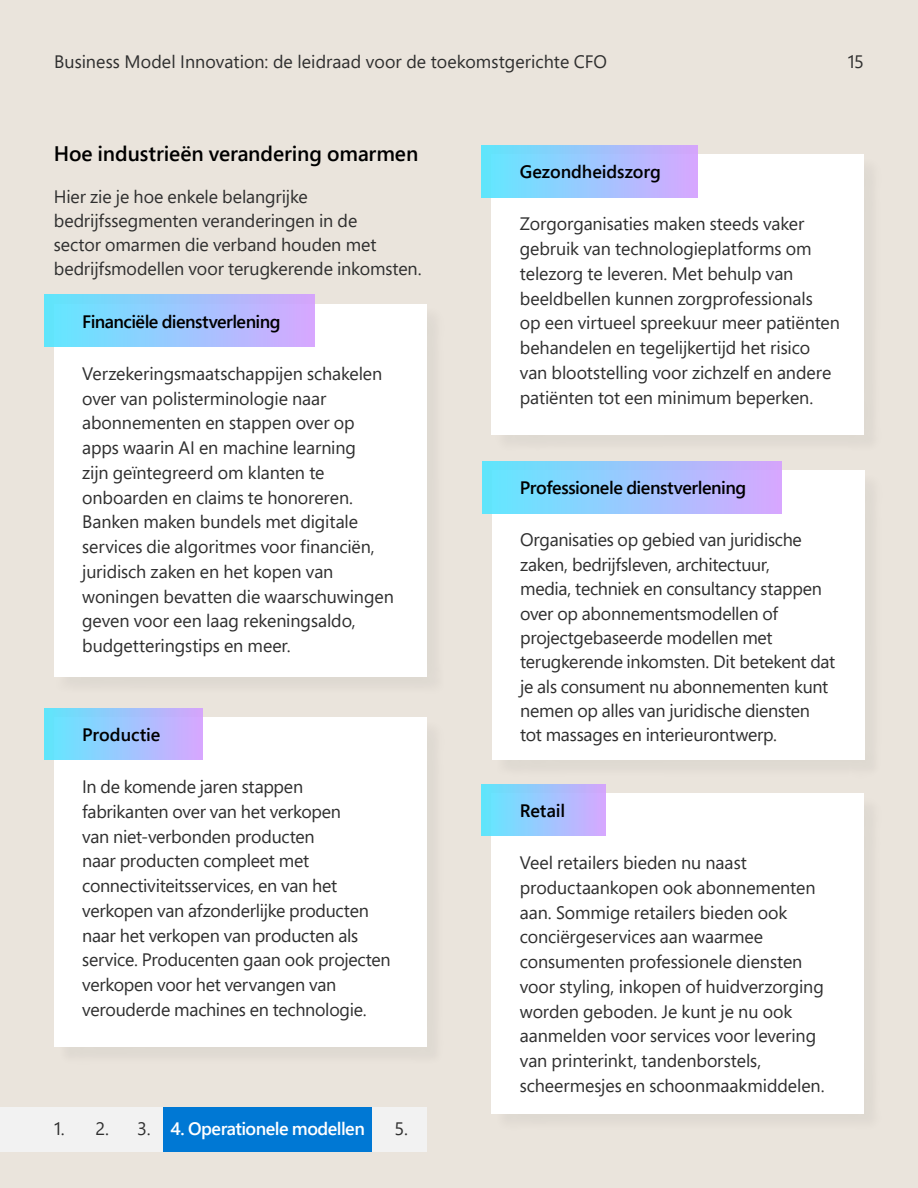
<style>
.page{position:relative;width:918px;height:1188px;background:#eae4dc}
.page>*{position:absolute;margin:0;border:0;box-sizing:border-box;transform-origin:0 0}
.Highlights_14_20{font:600 21px "Segoe Pro";color:#000}
.P_12_18{font:18px/24.8px "Segoe Pro";letter-spacing:-.01em;color:#2f2f2f}
.P_12_18-2{font:600 18px "Segoe Pro";letter-spacing:-.02em;color:#000}
.P_12_18-3{font:600 18px "Segoe Pro";letter-spacing:-.025em;color:#fff}
.P_12_18-4{font:600 18px "Segoe Pro";color:#000}
</style>
<div class="page">
<div style="left:0;top:1107px;width:426px;height:45px;background:#f2f2f2"></div>
<div style="left:164px;top:1107px;width:208px;height:45px;background:#0078d4"></div>
<div style="left:495px;top:473px;width:388px;height:305px;background:#e2dcd5"></div>
<div style="left:492px;top:471px;width:372px;height:289px;background:#fff"></div>
<div style="left:494px;top:157px;width:388px;height:297px;background:#e3ddd5"></div>
<div style="left:492px;top:155px;width:372px;height:280px;background:#fff"></div>
<div style="left:57px;top:720px;width:388px;height:346px;background:#000;opacity:.05"></div>
<div style="left:54px;top:718px;width:372px;height:329px;background:#fff"></div>
<div style="left:494px;top:796px;width:388px;height:337px;background:#e3ddd5"></div>
<div style="left:492px;top:794px;width:372px;height:320px;background:#fff"></div>
<div style="left:57px;top:306px;width:388px;height:389px;background:#000;opacity:.05"></div>
<div style="left:54px;top:304px;width:372px;height:373px;background:#fff"></div>
<div style="left:482px;top:461px;width:300px;height:52px;background:linear-gradient(to right,#60e8fe,#d7a7ff)"></div>
<div style="left:482px;top:146px;width:216px;height:51px;background:linear-gradient(to right,#60e8fe,#d7a7ff)"></div>
<div style="left:44px;top:708px;width:158px;height:52px;background:linear-gradient(to right,#5fe8fe,#d6a7ff)"></div>
<div style="left:482px;top:784px;width:124px;height:52px;background:linear-gradient(to right,#60e8fe,#d6a8ff)"></div>
<div style="left:44px;top:295px;width:271px;height:52px;background:linear-gradient(to right,#60e8fe,#d7a7ff)"></div>
<p class="P_12_18" style="left:54px;top:48px;width:555px">Business Model Innovation: de leidraad voor de toekomstgerichte CFO</p>
<p class="P_12_18" style="left:848px;top:48px;width:18px">15</p>
<p class="Highlights_14_20" style="left:54px;top:139px;width:366px">Hoe industrieën verandering omarmen</p>
<p class="P_12_18" style="left:54px;top:184px;width:369px;line-height:24px">Hier zie je hoe enkele belangrijke bedrijfssegmenten veranderingen in de<br>sector omarmen die verband houden met bedrijfsmodellen voor terugkerende inkomsten.</p>
<p class="P_12_18-2" style="left:82px;top:309px;width:200px">Financiële dienstverlening</p>
<p class="P_12_18" style="left:82px;top:361px;width:313px">Verzekeringsmaatschappijen schakelen over van polisterminologie naar abonnementen en stappen over op apps waarin AI en machine learning<br>zijn geïntegreerd om klanten te onboarden en claims te honoreren.<br>Banken maken bundels met digitale services die algoritmes voor financiën, juridisch zaken en het kopen van woningen bevatten die waarschuwingen geven voor een laag rekeningsaldo, budgetteringstips en meer.</p>
<p class="P_12_18-2" style="left:82px;top:722px;width:80px">Productie</p>
<p class="P_12_18" style="left:82px;top:774px;width:310px">In de komende jaren stappen fabrikanten over van het verkopen<br>van niet-verbonden producten<br>naar producten compleet met connectiviteitsservices, en van het verkopen van afzonderlijke producten naar het verkopen van producten als service. Producenten gaan ook projecten verkopen voor het vervangen van verouderde machines en technologie.</p>
<p class="P_12_18" style="left:54px;top:1116px;width:12px">1.</p>
<p class="P_12_18" style="left:95px;top:1116px;width:15px">2.</p>
<p class="P_12_18" style="left:137px;top:1116px;width:15px">3.</p>
<p class="P_12_18-3" style="left:171px;top:1116px;width:196px">4. Operationele modellen</p>
<p class="P_12_18" style="left:394px;top:1116px;width:15px">5.</p>
<p class="P_12_18-4" style="left:520px;top:159px;width:143px">Gezondheidszorg</p>
<p class="P_12_18" style="left:520px;top:211px;width:322px">Zorgorganisaties maken steeds vaker gebruik van technologieplatforms om telezorg te leveren. Met behulp van beeldbellen kunnen zorgprofessionals<br>op een virtueel spreekuur meer patiënten behandelen en tegelijkertijd het risico van blootstelling voor zichzelf en andere patiënten tot een minimum beperken.</p>
<p class="P_12_18-2" style="left:520px;top:475px;width:228px">Professionele dienstverlening</p>
<p class="P_12_18" style="left:520px;top:527px;width:317px;line-height:24.3px">Organisaties op gebied van juridische zaken, bedrijfsleven, architectuur,<br>media, techniek en consultancy stappen over op abonnementsmodellen of projectgebaseerde modellen met terugkerende inkomsten. Dit betekent dat je als consument nu abonnementen kunt nemen op alles van juridische diensten tot massages en interieurontwerp.</p>
<p class="P_12_18-2" style="left:520px;top:798px;width:47px">Retail</p>
<p class="P_12_18" style="left:520px;top:850px;width:306px">Veel retailers bieden nu naast productaankopen ook abonnementen aan. Sommige retailers bieden ook conciërgeservices aan waarmee consumenten professionele diensten voor styling, inkopen of huidverzorging worden geboden. Je kunt je nu ook aanmelden voor services voor levering van printerinkt, tandenborstels, scheermesjes en schoonmaakmiddelen.</p>
</div>
